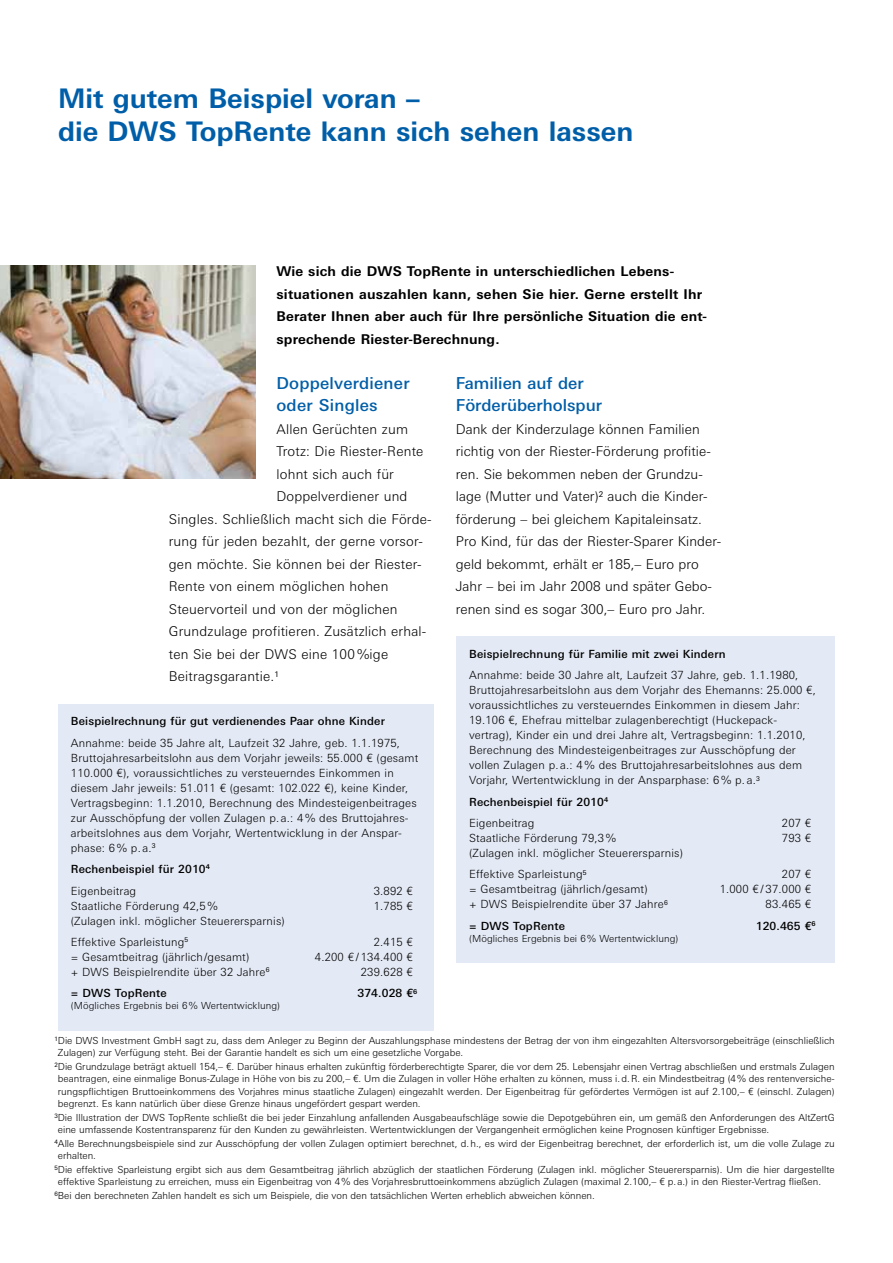
<style>
.page{position:relative;width:893px;height:1263px;background:#fff}
.page>*{position:absolute;margin:0;border:0;box-sizing:border-box;transform-origin:0 0}
.t1{font:700 27px/33.8px "Deu Ba Univers";color:#005ea8}
.t2{font:500 16.5px/22.5px "Deu Ba Univers";color:#005ea8}
.t3{font:300 13.5px/22.5px "Deu Ba Univers";letter-spacing:.015em;color:#000}
.t4{font:700 13.5px/22.5px "Deu Ba Univers";letter-spacing:.015em;color:#000}
.t5{font:300 11.25px/15px "Deu Ba Univers";letter-spacing:.015em;color:#000}
.t6{font:500 11.25px/21.3px "Deu Ba Univers";letter-spacing:.015em;color:#000}
.t7{font:300 9.75px/12px "Deu Ba Univers";color:#000}
.s1{font-weight:300}
</style>
<div class="page">
<img style="left:0;top:265px;width:255px;height:214px">
<div style="left:456px;top:636px;width:379px;height:327px;background:#e4eaf5"></div>
<div style="left:58px;top:704px;width:376px;height:326px;background:#e4eaf5"></div>
<h1 class="t1" style="left:58px;top:81px;width:577px">Mit gutem Beispiel voran –<br>die DWS TopRente kann sich sehen lassen</h1>
<h3 class="t4" style="left:276px;top:260px;width:432px">Wie sich die DWS TopRente in unterschiedlichen Lebens&shy;situationen auszahlen kann, sehen Sie hier. Gerne erstellt Ihr Berater Ihnen aber auch für Ihre persönliche Situation die ent&shy;sprechende Riester-Berechnung.</h3>
<h2 class="t2" style="left:276px;top:372px;width:135px">Doppelverdiener oder Singles</h2>
<h3 class="t3" style="left:276px;top:418px;width:133px">Allen Gerüchten zum</h3>
<h3 class="t3" style="left:276px;top:440px;width:149px">Trotz: Die Riester-Rente</h3>
<h3 class="t3" style="left:276px;top:463px;width:119px">lohnt sich auch für</h3>
<h3 class="t3" style="left:276px;top:485px;width:133px">Doppelverdiener und</h3>
<h3 class="t3" style="left:169px;top:508px;width:263px">Singles. Schließlich macht sich die Förde-</h3>
<h3 class="t3" style="left:169px;top:530px;width:256px">rung für jeden bezahlt, der gerne vorsor-</h3>
<h3 class="t3" style="left:169px;top:553px;width:254px">gen möchte. Sie können bei der Riester-</h3>
<h3 class="t3" style="left:169px;top:575px;width:221px">Rente von einem möglichen hohen</h3>
<h3 class="t3" style="left:169px;top:598px;width:230px">Steuervorteil und von der möglichen</h3>
<h3 class="t3" style="left:169px;top:620px;width:259px">Grundzulage profitieren. Zusätzlich erhal-</h3>
<h3 class="t3" style="left:169px;top:643px;width:221px">ten Sie bei der DWS eine 100 %ige</h3>
<h3 class="t3" style="left:169px;top:665px;width:112px">Beitragsgarantie.<sup>1</sup></h3>
<h2 class="t2" style="left:456px;top:372px;width:148px">Familien auf der<br>Förderüberholspur</h2>
<p class="t3" style="left:456px;top:418px;width:266px">Dank der Kinderzulage können Familien richtig von der Riester-Förderung profitie&shy;ren. Sie bekommen neben der Grundzu&shy;lage (Mutter und Vater)<sup>2</sup> auch die Kinder&shy;förderung – bei gleichem Kapitaleinsatz.<br>Pro Kind, für das der Riester-Sparer Kinder&shy;geld bekommt, erhält er 185,– Euro pro Jahr – bei im Jahr 2008 und später Gebo&shy;renen sind es sogar 300,– Euro pro Jahr.</p>
<p class="t6" style="left:469px;top:643px;width:258px">Beispielrechnung für Familie mit zwei Kindern</p>
<p class="t5" style="left:469px;top:668px;width:348px">Annahme: beide 30 Jahre alt, Laufzeit 37 Jahre, geb. 1.1.1980, Bruttojahresarbeitslohn aus dem Vorjahr des Ehemanns: 25.000 €, voraussichtliches zu versteuerndes Einkommen in diesem Jahr:<br>19.106 €, Ehefrau mittelbar zulagenberechtigt (Huckepack&shy;vertrag), Kinder ein und drei Jahre alt, Vertragsbeginn: 1.1.2010, Berechnung des Mindesteigenbeitrages zur Ausschöpfung der vollen Zulagen p. a.: 4 % des Bruttojahresarbeitslohnes aus dem Vorjahr, Wertentwicklung in der Ansparphase: 6 % p. a.<sup>3</sup></p>
<p class="t6" style="left:469px;top:791px;width:141px">Rechenbeispiel für 2010<sup>4<br></sup><span class="s1">Eigenbeitrag</span></p>
<p class="t6" style="left:71px;top:711px;width:316px">Beispielrechnung für gut verdienendes Paar ohne Kinder</p>
<p class="t5" style="left:71px;top:735px;width:349px">Annahme: beide 35 Jahre alt, Laufzeit 32 Jahre, geb. 1.1.1975, Bruttojahresarbeitslohn aus dem Vorjahr jeweils: 55.000 € (gesamt 110.000 €), voraussichtliches zu versteuerndes Einkommen in diesem Jahr jeweils: 51.011 € (gesamt: 102.022 €), keine Kinder, Vertragsbeginn: 1.1.2010, Berechnung des Mindesteigenbeitrages zur Ausschöpfung der vollen Zulagen p. a.: 4 % des Bruttojahres&shy;arbeitslohnes aus dem Vorjahr, Wertentwicklung in der Anspar&shy;phase: 6 % p. a.<sup>3</sup></p>
<p class="t6" style="left:71px;top:858px;width:141px">Rechenbeispiel für 2010<sup>4<br></sup><span class="s1">Eigenbeitrag</span></p>
<p class="t5" style="left:782px;top:815px;width:31px">207 €</p>
<p class="t5" style="left:469px;top:830px;width:148px">Staatliche Förderung 79,3 %</p>
<p class="t5" style="left:782px;top:830px;width:31px">793 €</p>
<p class="t5" style="left:469px;top:842px;width:215px;line-height:21.3px">(Zulagen inkl. möglicher Steuerersparnis)<br>Effektive Sparleistung<sup>5</sup></p>
<p class="t5" style="left:782px;top:867px;width:31px">207 €</p>
<p class="t5" style="left:469px;top:882px;width:180px">= Gesamtbeitrag (jährlich/gesamt)</p>
<p class="t5" style="left:720px;top:882px;width:93px">1.000 € / 37.000 €</p>
<p class="t5" style="left:469px;top:897px;width:200px">+ DWS Beispielrendite über 37 Jahre<sup>6</sup></p>
<p class="t5" style="left:766px;top:897px;width:47px">83.465 €</p>
<p class="t6" style="left:469px;top:915px;width:97px">= DWS TopRente</p>
<p class="t6" style="left:756px;top:915px;width:61px">120.465 €<sup>6</sup></p>
<p class="t7" style="left:469px;top:932px;width:211px">(Mögliches Ergebnis bei 6% Wertentwicklung)</p>
<p class="t5" style="left:374px;top:883px;width:41px">3.892 €</p>
<p class="t5" style="left:71px;top:898px;width:148px">Staatliche Förderung 42,5 %</p>
<p class="t5" style="left:374px;top:898px;width:41px">1.785 €</p>
<p class="t5" style="left:71px;top:910px;width:215px;line-height:21.3px">(Zulagen inkl. möglicher Steuerersparnis)<br>Effektive Sparleistung<sup>5</sup></p>
<p class="t5" style="left:374px;top:934px;width:41px">2.415 €</p>
<p class="t5" style="left:71px;top:949px;width:180px">= Gesamtbeitrag (jährlich/gesamt)</p>
<p class="t5" style="left:315px;top:949px;width:99px">4.200 € / 134.400 €</p>
<p class="t5" style="left:71px;top:964px;width:200px">+ DWS Beispielrendite über 32 Jahre<sup>6</sup></p>
<p class="t5" style="left:361px;top:964px;width:54px">239.628 €</p>
<p class="t6" style="left:71px;top:983px;width:97px">= DWS TopRente</p>
<p class="t6" style="left:357px;top:983px;width:61px">374.028 €<sup>6</sup></p>
<p class="t7" style="left:71px;top:1000px;width:211px">(Mögliches Ergebnis bei 6% Wertentwicklung)</p>
<p class="t7" style="left:58px;top:1035px;width:778px;text-indent:-3px"><sup>1</sup>Die DWS Investment GmbH sagt zu, dass dem Anleger zu Beginn der Auszahlungsphase mindestens der Betrag der von ihm eingezahlten Altersvorsorgebeiträge (einschließlich<br>Zulagen) zur Verfügung steht. Bei der Garantie handelt es sich um eine gesetzliche Vorgabe.</p>
<p class="t7" style="left:58px;top:1061px;width:778px;text-align:justify;text-indent:-3px"><sup>2</sup>Die Grundzulage beträgt aktuell 154,– €. Darüber hinaus erhalten zukünftig förderberechtigte Sparer, die vor dem 25. Lebensjahr einen Vertrag abschließen und erstmals Zulagen beantragen, eine einmalige Bonus-Zulage in Höhe von bis zu 200,– €. Um die Zulagen in voller Höhe erhalten zu können, muss i.d.R. ein Mindestbeitrag (4% des rentenversiche&shy;rungspflichtigen Bruttoeinkommens des Vorjahres minus staatliche Zulagen) eingezahlt werden. Der Eigenbeitrag für gefördertes Vermögen ist auf 2.100,– € (einschl. Zulagen) begrenzt. Es kann natürlich über diese Grenze hinaus ungefördert gespart werden.</p>
<p class="t7" style="left:58px;top:1111px;width:778px;text-indent:-3px"><sup>3</sup>Die Illustration der DWS TopRente schließt die bei jeder Einzahlung anfallenden Ausgabeaufschläge sowie die Depotgebühren ein, um gemäß den Anforderungen des AltZertG eine umfassende Kostentransparenz für den Kunden zu gewährleisten. Wertentwicklungen der Vergangenheit ermöglichen keine Prognosen künftiger Ergebnisse.</p>
<p class="t7" style="left:58px;top:1137px;width:778px;text-indent:-3px"><sup>4</sup>Alle Berechnungsbeispiele sind zur Ausschöpfung der vollen Zulagen optimiert berechnet, d.h., es wird der Eigenbeitrag berechnet, der erforderlich ist, um die volle Zulage zu erhalten.</p>
<p class="t7" style="left:58px;top:1163px;width:778px;text-indent:-3px"><sup>5</sup>Die effektive Sparleistung ergibt sich aus dem Gesamtbeitrag jährlich abzüglich der staatlichen Förderung (Zulagen inkl. möglicher Steuerersparnis). Um die hier dargestellte effektive Sparleistung zu erreichen, muss ein Eigenbeitrag von 4% des Vorjahresbruttoeinkommens abzüglich Zulagen (maximal 2.100,– € p.a.) in den Riester-Vertrag fließen.</p>
<p class="t7" style="left:54px;top:1189px;width:542px"><sup>6</sup>Bei den berechneten Zahlen handelt es sich um Beispiele, die von den tatsächlichen Werten erheblich abweichen können.</p>
</div>
